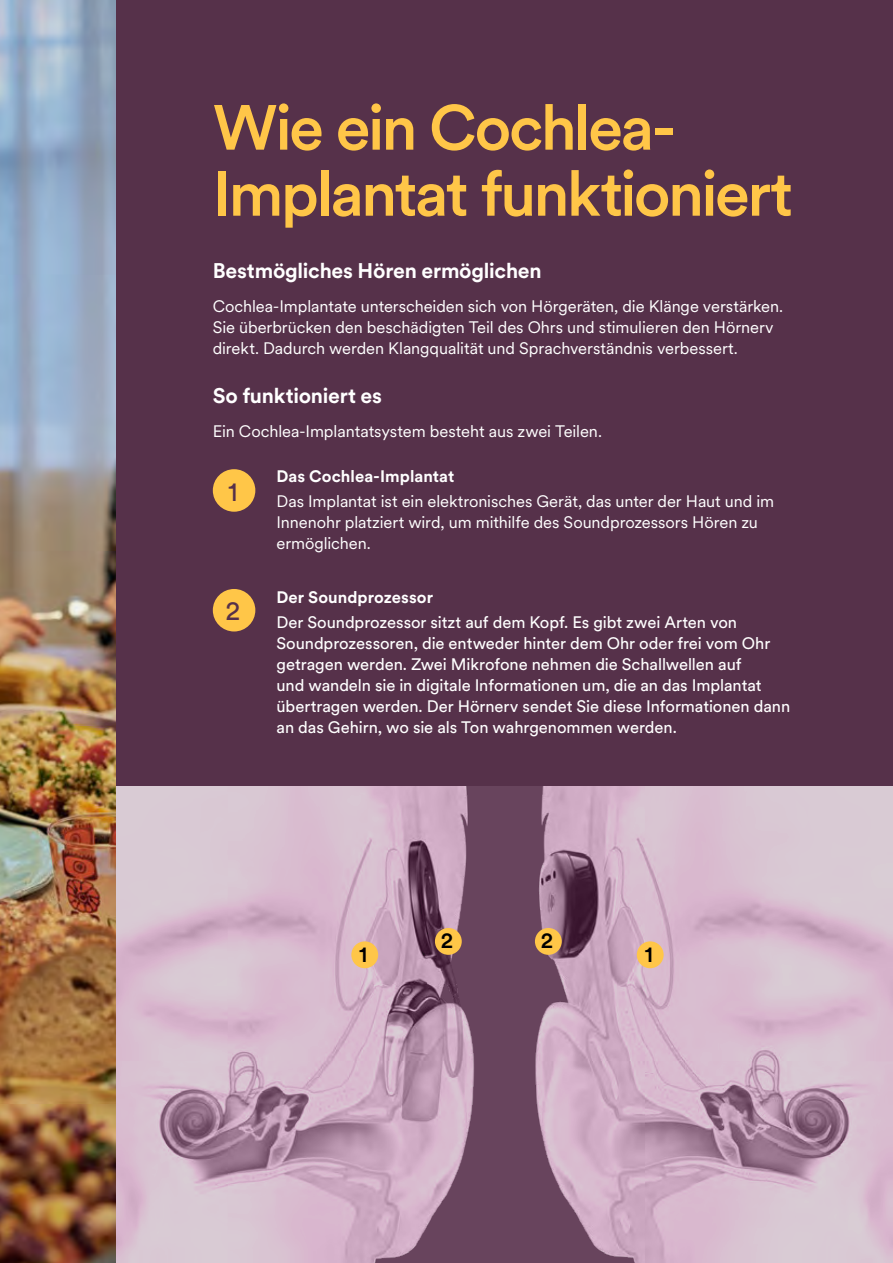
<style>
.page{position:relative;width:893px;height:1263px;background:#fff}
.page>*{position:absolute;margin:0;border:0;box-sizing:border-box;transform-origin:0 0}
.t1{font:500 63px/66px "Circular XX";letter-spacing:-.04em;color:#ffc648}
.t2{font:27px "Circular XX";color:#56314a}
.t3{font:500 22.2px "Circular XX";color:#000}
.t4{font:700 21px "Circular XX";letter-spacing:-.01em;color:#fff}
.t5{font:16.5px/21px "Circular XX";letter-spacing:-.005em;color:#fff}
.t6{font:16.5px/21px "Circular XX";letter-spacing:-.005em;color:#fff}
.t7{font:700 16.5px "Circular XX";letter-spacing:.005em;color:#fff}
</style>
<div class="page">
<img style="left:0;top:0;width:117px;height:1263px">
<div style="left:117px;top:0;width:776px;height:787px;background:#56314a"></div>
<div style="left:213px;top:469px;width:42px;height:43px;background:#ffc648;border-radius:50%"></div>
<div style="left:213px;top:589px;width:42px;height:42px;background:#ffc648;border-radius:50%"></div>
<img style="left:502px;top:787px;width:391px;height:476px">
<img style="left:117px;top:787px;width:385px;height:476px">
<div style="left:351px;top:941px;width:27px;height:27px;background:#ffc648;border-radius:50%"></div>
<div style="left:637px;top:941px;width:27px;height:27px;background:#ffc648;border-radius:50%"></div>
<div style="left:435px;top:928px;width:27px;height:27px;background:#ffc648;border-radius:50%"></div>
<div style="left:535px;top:928px;width:27px;height:27px;background:#ffc648;border-radius:50%"></div>
<h1 class="t1" style="left:213px;top:92px;width:582px">Wie ein Cochlea-<br>Implantat funktioniert</h1>
<p class="t4" style="left:213px;top:256px;width:330px">Bestmögliches Hören ermöglichen</p>
<p class="t5" style="left:213px;top:295px;width:572px">Cochlea-Implantate unterscheiden sich von Hörgeräten, die Klänge verstärken.<br>Sie überbrücken den beschädigten Teil des Ohrs und stimulieren den Hörnerv direkt. Dadurch werden Klangqualität und Sprachverständnis verbessert.</p>
<p class="t4" style="left:213px;top:381px;width:171px">So funktioniert es</p>
<p class="t5" style="left:213px;top:420px;width:391px">Ein Cochlea-Implantatsystem besteht aus zwei Teilen.</p>
<p class="t7" style="left:276px;top:465px;width:179px">Das Cochlea-Implantat</p>
<p class="t5" style="left:276px;top:490px;width:499px">Das Implantat ist ein elektronisches Gerät, das unter der Haut und im<br>Innenohr platziert wird, um mithilfe des Soundprozessors Hören zu ermöglichen.</p>
<p class="t7" style="left:276px;top:586px;width:158px">Der Soundprozessor</p>
<p class="t6" style="left:276px;top:611px;width:515px">Der Soundprozessor sitzt auf dem Kopf. Es gibt zwei Arten von Soundprozessoren, die entweder hinter dem Ohr oder frei vom Ohr getragen werden. Zwei Mikrofone nehmen die Schallwellen auf<br>und wandeln sie in digitale Informationen um, die an das Implantat übertragen werden. Der Hörnerv sendet Sie diese Informationen dann an das Gehirn, wo sie als Ton wahrgenommen werden.</p>
<h2 class="t2" style="left:228px;top:473px;width:11px">1</h2>
<h2 class="t2" style="left:226px;top:593px;width:16px">2</h2>
<h3 class="t3" style="left:441px;top:925px;width:14px">2</h3>
<h3 class="t3" style="left:541px;top:925px;width:14px">2</h3>
<h3 class="t3" style="left:359px;top:939px;width:10px">1</h3>
<h3 class="t3" style="left:645px;top:939px;width:10px">1</h3>
</div>
